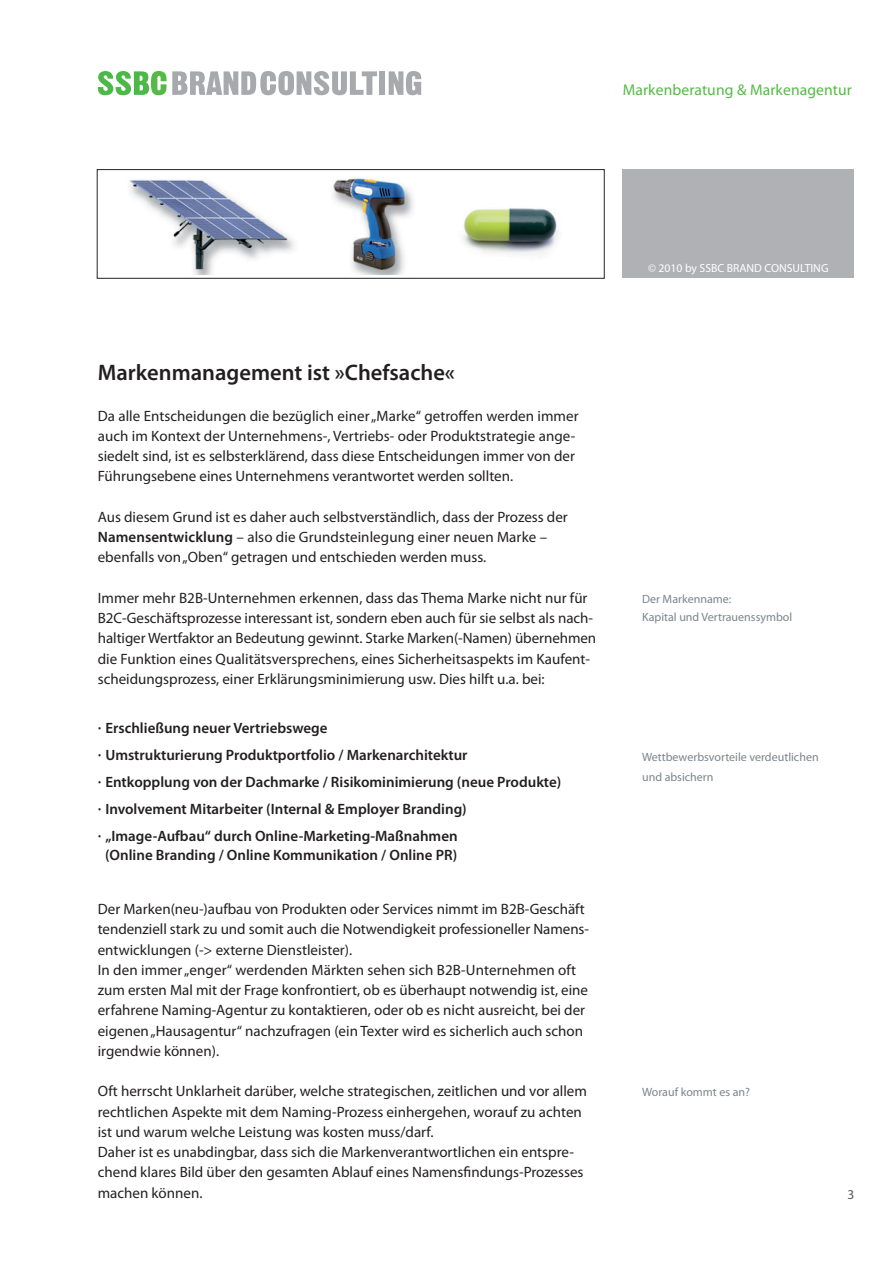
<style>
.page{position:relative;width:893px;height:1263px;background:#fff}
.page>*{position:absolute;margin:0;border:0;box-sizing:border-box;transform-origin:0 0}
.t1{font:600 22.5px "Myriad Pro";color:#231f20}
.t2{font:15.6px "Myriad Pro";letter-spacing:.005em;color:#56b947}
.t3{font:15px/20.2px "Myriad Pro";color:#231f20}
.t4{font:600 15px/27px "Myriad Pro";color:#231f20}
.t5{font:13.5px "Myriad Pro";color:#57585a}
.t6{font:12px/18px "Myriad Pro";color:#7c858b}
.t7{font:11.7px "Myriad Pro";color:#fff}
.s1{font-weight:600}
.s2{font-weight:400;font-size:18px}
</style>
<div class="page">
<svg style="left:98px;top:71px;width:279px;height:24px"></svg>
<div style="left:379px;top:71px;width:6px;height:24px;background:#a8a9ad"></div>
<svg style="left:389px;top:71px;width:32px;height:24px"></svg>
<img style="left:129px;top:178px;width:430px;height:97px">
<div style="left:622px;top:169px;width:232px;height:109px;background:#b0b1b5"></div>
<div style="left:97px;top:169px;width:507px;height:109px;border:1px solid #262324"></div>
<p class="t2" style="left:623px;top:80px;width:231px">Markenberatung &amp; Markenagentur</p>
<h1 class="t1" style="left:98px;top:358px;width:359px">Markenmanagement ist »Chefsache«</h1>
<p class="t3" style="left:98px;top:405px;width:482px">Da alle Entscheidungen die bezüglich einer „Marke“ getroffen werden immer auch im Kontext der Unternehmens-, Vertriebs- oder Produktstrategie ange&shy;siedelt sind, ist es selbsterklärend, dass diese Entscheidungen immer von der Führungsebene eines Unternehmens verantwortet werden sollten.</p>
<p class="t3" style="left:98px;top:506px;width:471px">Aus diesem Grund ist es daher auch selbstverständlich, dass der Prozess der<br><span class="s1">Namensentwicklung</span> – also die Grundsteinlegung einer neuen Marke – ebenfalls von „Oben“ getragen und entschieden werden muss.</p>
<p class="t3" style="left:98px;top:587px;width:500px">Immer mehr B2B-Unternehmen erkennen, dass das Thema Marke nicht nur für B2C-Geschäftsprozesse interessant ist, sondern eben auch für sie selbst als nach&shy;haltiger Wertfaktor an Bedeutung gewinnt. Starke Marken(-Namen) übernehmen die Funktion eines Qualitätsversprechens, eines Sicherheitsaspekts im Kaufent&shy;scheidungsprozess, einer Erklärungsminimierung usw. Dies hilft u.a. bei:</p>
<p class="t4" style="left:98px;top:714px;width:465px"><span class="s2">·</span> Erschließung neuer Vertriebswege<br><span class="s2">·</span> Umstrukturierung Produktportfolio / Markenarchitektur<br><span class="s2">·</span> Entkopplung von der Dachmarke / Risikominimierung (neue Produkte) <span class="s2">·</span> Involvement Mitarbeiter (Internal &amp; Employer Branding)<br><span class="s2">·</span> „Image-Aufbau“ durch Online-Marketing-Maßnahmen</p>
<p class="t4" style="left:105px;top:841px;width:353px">(Online Branding / Online Kommunikation / Online PR)</p>
<p class="t3" style="left:98px;top:899px;width:493px">Der Marken(neu-)aufbau von Produkten oder Services nimmt im B2B-Geschäft tendenziell stark zu und somit auch die Notwendigkeit professioneller Namens&shy;entwicklungen (-&gt; externe Dienstleister).<br>In den immer „enger“ werdenden Märkten sehen sich B2B-Unternehmen oft zum ersten Mal mit der Frage konfrontiert, ob es überhaupt notwendig ist, eine erfahrene Naming-Agentur zu kontaktieren, oder ob es nicht ausreicht, bei der eigenen „Hausagentur“ nachzufragen (ein Texter wird es sicherlich auch schon irgendwie können).</p>
<p class="t3" style="left:98px;top:1081px;width:491px">Oft herrscht Unklarheit darüber, welche strategischen, zeitlichen und vor allem rechtlichen Aspekte mit dem Naming-Prozess einhergehen, worauf zu achten ist und warum welche Leistung was kosten muss/darf.<br>Daher ist es unabdingbar, dass sich die Markenverantwortlichen ein entspre&shy;chend klares Bild über den gesamten Ablauf eines Namensfindungs-Prozesses machen können.</p>
<p class="t7" style="left:648px;top:261px;width:182px">© 2010 by SSBC BRAND CONSULTING</p>
<p class="t6" style="left:642px;top:589px;width:152px">Der Markenname:<br>Kapital und Vertrauenssymbol</p>
<p class="t6" style="left:642px;top:746px;width:178px;line-height:20.2px">Wettbewerbsvorteile verdeutlichen und absichern</p>
<p class="t6" style="left:642px;top:1083px;width:109px">Worauf kommt es an?</p>
<p class="t5" style="left:847px;top:1186px;width:8px">3</p>
</div>
